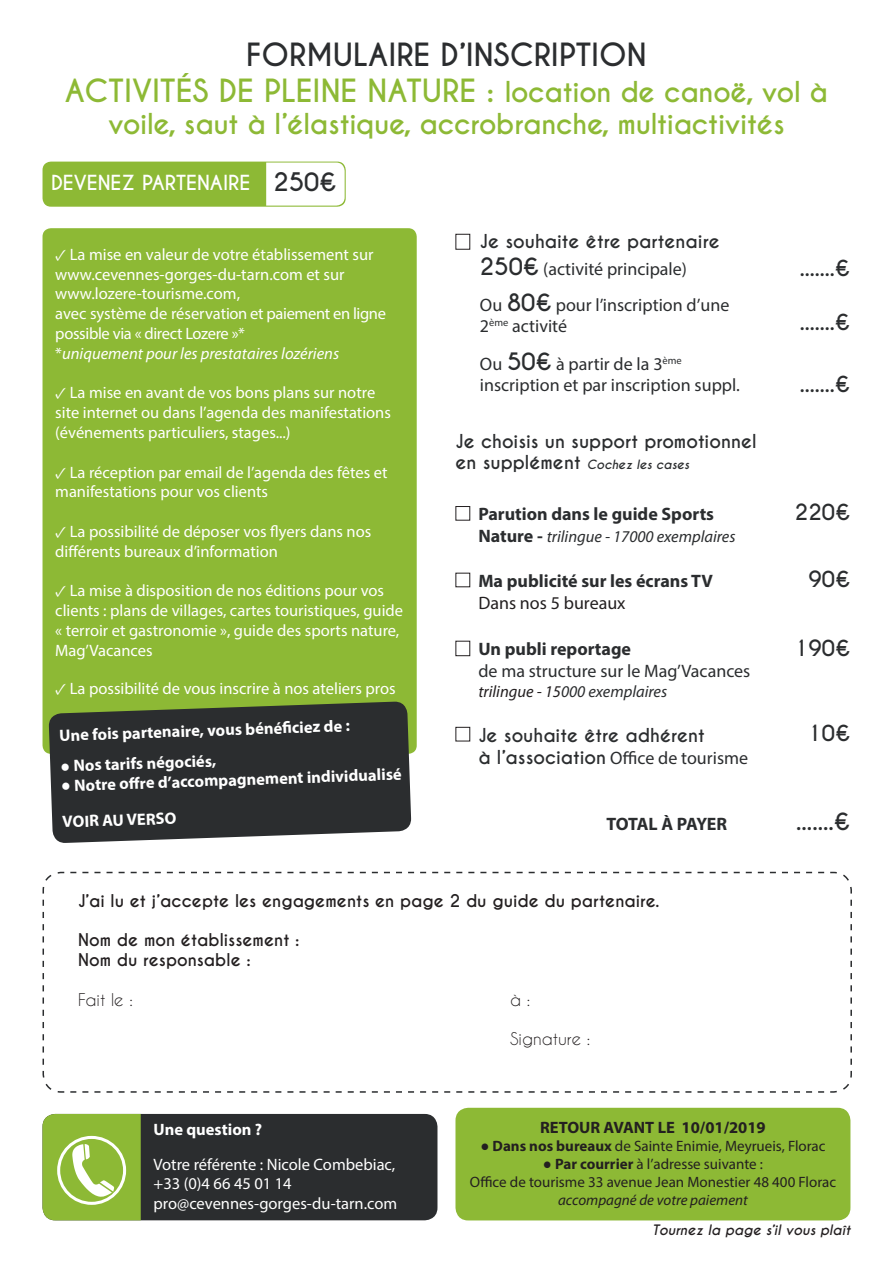
<style>
.page{position:relative;width:893px;height:1263px;background:#fff}
.page>*{position:absolute;margin:0;border:0;box-sizing:border-box;transform-origin:0 0}
.t1{font:700 30px "Caviar Dreams";color:#8db935}
.t2{font:700 30px "Caviar Dreams";color:#2b2d2f}
.t3{font:700 27px "Caviar Dreams";letter-spacing:-.01em;color:#8db935}
.t4{font:700 24px "Caviar Dreams";color:#2b2d2f}
.t5{font:700 22.5px "Caviar Dreams";color:#2b2d2f}
.t6{font:700 21px "Caviar Dreams";color:#2b2d2f}
.t7{font:700 19.5px "Caviar Dreams";color:#fff}
.t8{font:18px/21.6px "Myriad Pro";color:#2b2d2f}
.t9{font:700 18px "Caviar Dreams";color:#2b2d2f}
.t10{font:700 18px "Myriad Pro";color:#2b2d2f}
.t11{font:18px "Myriad Pro";color:#231f20}
.t12{font:700 18px "Myriad Pro";letter-spacing:-.03em;color:#2b2d2f}
.t13{font:16.5px/19.8px "Myriad Pro";color:#fff}
.t14{font:700 16.5px "Myriad Pro";color:#fff}
.t15{font:700 16.5px "Caviar Dreams";color:#231f20}
.t16{font:16.5px/19.8px "Myriad Pro";letter-spacing:-.02em;color:#fff}
.t17{font:italic 16.5px "Myriad Pro";color:#2b2d2f}
.t18{font:italic 16.5px "Myriad Pro";color:#fff}
.t19{font:700 16.5px "Myriad Pro";color:#231f20}
.t20{font:16.5px "Caviar Dreams";color:#231f20}
.t21{font:15px "Myriad Pro";color:#231f20}
.t22{font:italic 15px "Myriad Pro";color:#231f20}
.t23{font:italic 700 13.5px "Caviar Dreams";color:#231f20}
.t24{font:italic 700 12px "Caviar Dreams";color:#2b2d2f}
.s1{font-size:27px}
.s2{font-family:"Minion Pro"}
.s3{font-style:normal}
.s4{font-family:"Trebuchet MS";font-weight:400}
.s5{font-family:"Caviar Dreams";font-weight:700;font-size:22.5px}
.s6{font-style:normal;font-size:18px}
.s7{font-weight:700;font-style:normal;font-size:18px}
.s8{color:#231f20}
.s9{font-family:"Caviar Dreams";font-weight:700}
.s10{font-family:"Trebuchet MS"}
.s11{font-weight:700}
</style>
<div class="page">
<div style="left:455px;top:1108px;width:395px;height:112px;background:#8db935;border-radius:13px"></div>
<div style="left:43px;top:228px;width:374px;height:526px;background:#8db935;border-radius:9px"></div>
<svg style="left:48px;top:701px;width:363px;height:142px;fill:#2b2d2f"></svg>
<div style="left:43px;top:1114px;width:394px;height:106px;background:#2b2d2f;border-radius:13px"></div>
<svg style="left:43px;top:1114px;width:98px;height:106px"></svg>
<div style="left:43px;top:162px;width:303px;height:45px;background:#8db935;border-radius:9px"></div>
<div style="left:266px;top:163px;width:79px;height:43px;background:#fff"></div>
<svg style="left:42px;top:871px;width:810px;height:222px"></svg>
<div style="left:455px;top:641px;width:15px;height:15px;border:1px solid #231f20"></div>
<div style="left:455px;top:727px;width:15px;height:14px;border:1px solid #231f20"></div>
<div style="left:455px;top:234px;width:15px;height:16px;border:1px solid #231f20"></div>
<p class="t2" style="left:246px;top:37px;width:402px">FORMULAIRE D’INSCRIPTION</p>
<p class="t1" style="left:65px;top:73px;width:764px">ACTIVITÉS DE PLEINE NATURE : <span class="s1">location de canoë, vol à</span></p>
<p class="t3" style="left:108px;top:108px;width:678px">voile, saut à l’élastique, accrobranche, multiactivités</p>
<p class="t7" style="left:51px;top:171px;width:201px">DEVENEZ PARTENAIRE</p>
<p class="t4" style="left:273px;top:167px;width:65px">250€</p>
<p class="t13" style="left:55px;top:244px;width:320px"><span class="s2">✓</span> La mise en valeur de votre établissement sur</p>
<p class="t13" style="left:55px;top:264px;width:291px">www.cevennes-gorges-du-tarn.com et sur</p>
<p class="t13" style="left:55px;top:284px;width:186px">www.lozere-tourisme.com,</p>
<p class="t16" style="left:55px;top:303px;width:332px">avec système de réservation et paiement en ligne possible via « direct Lozere »*</p>
<p class="t18" style="left:55px;top:343px;width:285px"><span class="s3">*</span>uniquement pour les prestataires lozériens</p>
<p class="t13" style="left:55px;top:383px;width:337px"><span class="s2">✓</span> La mise en avant de vos bons plans sur notre site internet ou dans l’agenda des manifestations (événements particuliers, stages...)</p>
<p class="t13" style="left:55px;top:462px;width:334px"><span class="s2">✓</span> La réception par email de l’agenda des fêtes et manifestations pour vos clients</p>
<p class="t13" style="left:55px;top:521px;width:318px"><span class="s2">✓</span> La possibilité de déposer vos flyers dans nos différents bureaux d’information</p>
<p class="t13" style="left:55px;top:581px;width:349px"><span class="s2">✓</span> La mise à disposition de nos éditions pour vos clients : plans de villages, cartes touristiques, guide</p>
<p class="t13" style="left:55px;top:620px;width:346px">« terroir et gastronomie », guide des sports nature,</p>
<p class="t13" style="left:55px;top:640px;width:99px">Mag’Vacances</p>
<p class="t13" style="left:55px;top:678px;width:342px"><span class="s2">✓</span> La possibilité de vous inscrire à nos ateliers pros</p>
<p class="t14" style="left:59px;top:725px;width:292px;rotate:-2deg">Une fois partenaire, vous bénéfi ciez de :</p>
<p class="t14" style="left:60px;top:755px;width:157px;rotate:-2deg"><span class="s4">●</span> Nos tarifs négociés,</p>
<p class="t14" style="left:61px;top:775px;width:342px;rotate:-2deg"><span class="s4">●</span> Notre off re d’accompagnement individualisé</p>
<p class="t14" style="left:62px;top:811px;width:116px;rotate:-2deg">VOIR AU VERSO</p>
<p class="t9" style="left:480px;top:230px;width:241px">Je souhaite être partenaire</p>
<p class="t8" style="left:480px;top:258px;width:209px"><span class="s5">250€</span> (activité principale)</p>
<p class="t8" style="left:480px;top:293px;width:251px">Ou <span class="s5">80€</span> pour l’inscription d’une<br>2<sup>ème</sup> activité</p>
<p class="t6" style="left:800px;top:255px;width:52px">.......€</p>
<p class="t6" style="left:800px;top:309px;width:52px">.......€</p>
<p class="t8" style="left:480px;top:352px;width:203px">Ou <span class="s5">50€</span> à partir de la 3<sup>ème</sup></p>
<p class="t8" style="left:480px;top:374px;width:262px">inscription et par inscription suppl.</p>
<p class="t6" style="left:800px;top:371px;width:52px">.......€</p>
<p class="t9" style="left:455px;top:430px;width:303px">Je choisis un support promotionnel</p>
<p class="t24" style="left:455px;top:458px;width:235px"><span class="s6">en supplément</span> Cochez les cases</p>
<p class="t10" style="left:478px;top:503px;width:237px">Parution dans le guide Sports</p>
<p class="t17" style="left:478px;top:526px;width:259px"><span class="s7">Nature -</span> trilingue - 17000 exemplaires</p>
<p class="t6" style="left:795px;top:500px;width:57px">220€</p>
<p class="t10" style="left:478px;top:569px;width:236px">Ma publicité sur les écrans TV</p>
<p class="t11" style="left:478px;top:591px;width:149px">Dans nos 5 bureaux</p>
<p class="t6" style="left:808px;top:566px;width:43px">90€</p>
<p class="t10" style="left:478px;top:638px;width:154px">Un publi reportage</p>
<p class="t8" style="left:478px;top:660px;width:274px">de ma structure sur le Mag’Vacances</p>
<p class="t17" style="left:478px;top:681px;width:190px"><span class="s8">trilingue - 15</span>000 exemplaires</p>
<p class="t6" style="left:794px;top:635px;width:58px">190€</p>
<p class="t9" style="left:478px;top:724px;width:228px">Je souhaite être adhérent</p>
<p class="t8" style="left:478px;top:747px;width:271px"><span class="s9">à l’association</span> Office de tourisme</p>
<p class="t6" style="left:807px;top:720px;width:45px">10€</p>
<p class="t12" style="left:606px;top:812px;width:122px">TOTAL À PAYER</p>
<p class="t5" style="left:796px;top:808px;width:56px">.......€</p>
<p class="t15" style="left:78px;top:890px;width:583px">J’ai lu et j’accepte les engagements en page 2 du guide du partenaire.</p>
<p class="t15" style="left:78px;top:930px;width:223px">Nom de mon établissement :</p>
<p class="t15" style="left:78px;top:950px;width:174px">Nom du responsable :</p>
<p class="t20" style="left:78px;top:990px;width:56px">Fait le :</p>
<p class="t20" style="left:510px;top:990px;width:22px">à :</p>
<p class="t20" style="left:510px;top:1029px;width:82px">Signature :</p>
<p class="t14" style="left:153px;top:1119px;width:110px">Une question ?</p>
<p class="t13" style="left:153px;top:1154px;width:243px">Votre référente : Nicole Combebiac,</p>
<p class="t13" style="left:153px;top:1174px;width:140px">+33 (0)4 66 45 01 14</p>
<p class="t13" style="left:153px;top:1193px;width:245px">pro@cevennes-gorges-du-tarn.com</p>
<p class="t19" style="left:540px;top:1116px;width:227px">RETOUR AVANT LE 10/01/2019</p>
<p class="t21" style="left:480px;top:1136px;width:347px"><span class="s10">●</span> <span class="s11">Dans nos bureaux</span> de Sainte Enimie, Meyrueis, Florac</p>
<p class="t21" style="left:543px;top:1154px;width:222px"><span class="s10">●</span> <span class="s11">Par courrier</span> à l’adresse suivante :</p>
<p class="t21" style="left:470px;top:1172px;width:368px">Office de tourisme 33 avenue Jean Monestier 48 400 Florac</p>
<p class="t22" style="left:558px;top:1190px;width:191px">accompagné de votre paiement</p>
<p class="t23" style="left:652px;top:1222px;width:200px">Tournez la page s’il vous plaît</p>
</div>
